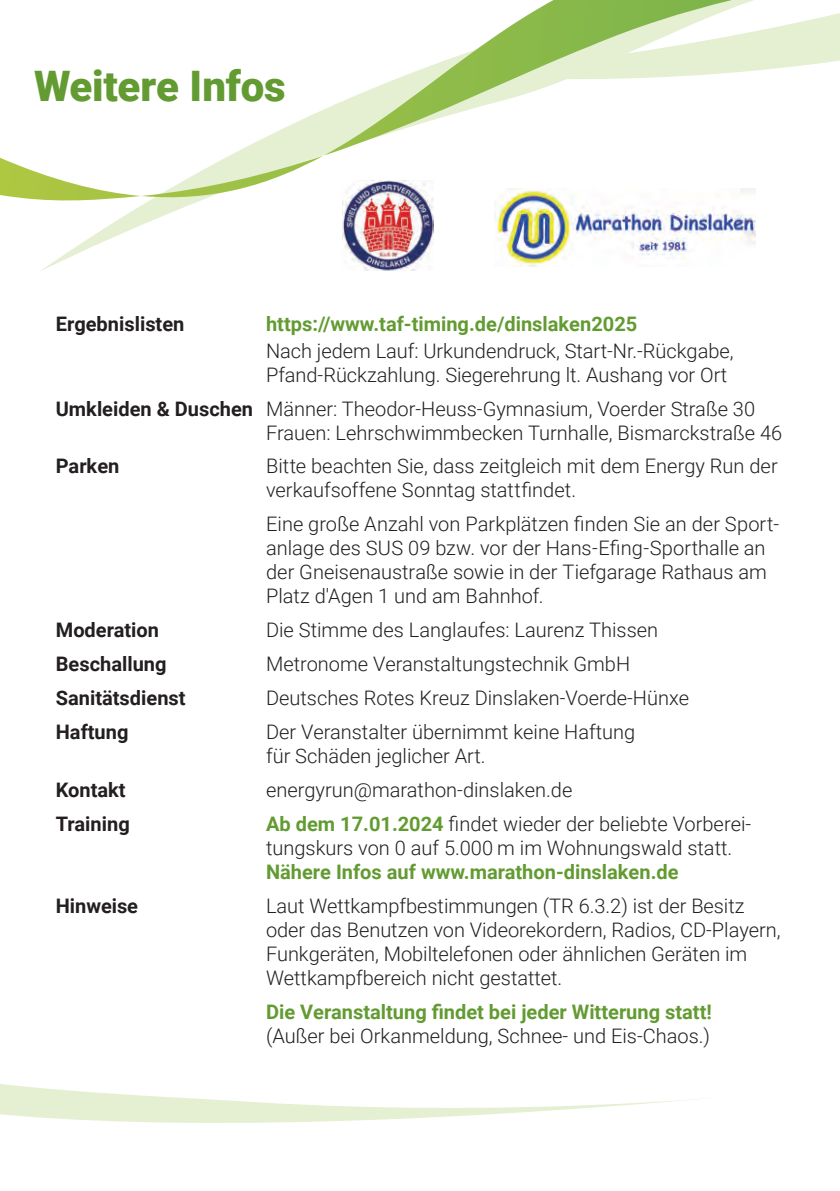
<style>
.page{position:relative;width:840px;height:1191px;background:#fff}
.page>*{position:absolute;margin:0;border:0;box-sizing:border-box;transform-origin:0 0}
.t1{font:900 42px "Roboto";letter-spacing:-.005em;color:#629b31}
.t2{font:300 20px/24px "Roboto";color:#231f20}
.t3{font:700 20px "Roboto";color:#629b31}
.t4{font:700 20px "Roboto";color:#231f20}
.s1{font-weight:700}
.s2{font-weight:700;color:#629b31}
</style>
<div class="page">
<svg style="left:41px;top:188px;width:715px;height:83px"></svg>
<svg style="left:731px;top:0;width:108px;height:73px;fill:#e5efd2"></svg>
<svg style="left:0;top:0;width:731px;height:203px"></svg>
<svg style="left:0;top:1084px;width:702px;height:39px"></svg>
<img style="left:494px;top:188px;width:261px;height:78px">
<img style="left:342px;top:180px;width:91px;height:90px">
<h1 class="t1" style="left:34px;top:56px;width:253px">Weitere Infos</h1>
<p class="t4" style="left:56px;top:309px;width:130px">Ergebnislisten</p>
<p class="t3" style="left:266px;top:309px;width:372px">https://www.taf-timing.de/dinslaken2025</p>
<p class="t2" style="left:266px;top:338px;width:468px">Nach jedem Lauf: Urkundendruck, Start-Nr.-Rückgabe,<br>Pfand-Rückzahlung. Siegerehrung lt. Aushang vor Ort</p>
<p class="t2" style="left:266px;top:396px;width:517px;text-indent:-210px"><span class="s1">Umkleiden &amp; Duschen</span> Männer: Theodor-Heuss-Gymnasium, Voerder Straße 30<br>Frauen: Lehrschwimmbecken Turnhalle, Bismarckstraße 46</p>
<p class="t4" style="left:56px;top:452px;width:65px">Parken</p>
<p class="t2" style="left:266px;top:453px;width:513px">Bitte beachten Sie, dass zeitgleich mit dem Energy Run der verkaufsoffene Sonntag stattfindet.</p>
<p class="t2" style="left:266px;top:511px;width:514px">Eine große Anzahl von Parkplätzen finden Sie an der Sport&shy;anlage des SUS 09 bzw. vor der Hans-Efing-Sporthalle an der Gneisenaustraße sowie in der Tiefgarage Rathaus am Platz d'Agen 1 und am Bahnhof.</p>
<p class="t4" style="left:56px;top:616px;width:105px">Moderation</p>
<p class="t2" style="left:266px;top:617px;width:393px">Die Stimme des Langlaufes: Laurenz Thissen</p>
<p class="t4" style="left:56px;top:650px;width:112px">Beschallung</p>
<p class="t2" style="left:266px;top:651px;width:365px">Metronome Veranstaltungstechnik GmbH</p>
<p class="t4" style="left:56px;top:684px;width:131px">Sanitätsdienst</p>
<p class="t2" style="left:266px;top:685px;width:424px">Deutsches Rotes Kreuz Dinslaken-Voerde-Hünxe</p>
<p class="t4" style="left:56px;top:718px;width:74px">Haftung</p>
<p class="t2" style="left:266px;top:719px;width:370px">Der Veranstalter übernimmt keine Haftung für Schäden jeglicher Art.</p>
<p class="t4" style="left:56px;top:776px;width:71px">Kontakt</p>
<p class="t2" style="left:266px;top:777px;width:307px">energyrun@marathon-dinslaken.de</p>
<p class="t4" style="left:56px;top:810px;width:75px">Training</p>
<p class="t2" style="left:266px;top:811px;width:485px"><span class="s2">Ab dem 17.01.2024</span> findet wieder der beliebte Vorberei&shy;tungskurs von 0 auf 5.000 m im Wohnungswald statt.</p>
<p class="t3" style="left:266px;top:858px;width:414px">Nähere Infos auf www.marathon-dinslaken.de</p>
<p class="t4" style="left:56px;top:892px;width:84px">Hinweise</p>
<p class="t2" style="left:266px;top:893px;width:516px">Laut Wettkampfbestimmungen (TR 6.3.2) ist der Besitz oder das Benutzen von Videorekordern, Radios, CD-Playern, Funkgeräten, Mobiltelefonen oder ähnlichen Geräten im Wettkampfbereich nicht gestattet.</p>
<p class="t3" style="left:266px;top:997px;width:447px">Die Veranstaltung findet bei jeder Witterung statt!</p>
<p class="t2" style="left:266px;top:1023px;width:445px">(Außer bei Orkanmeldung, Schnee- und Eis-Chaos.)</p>
</div>
